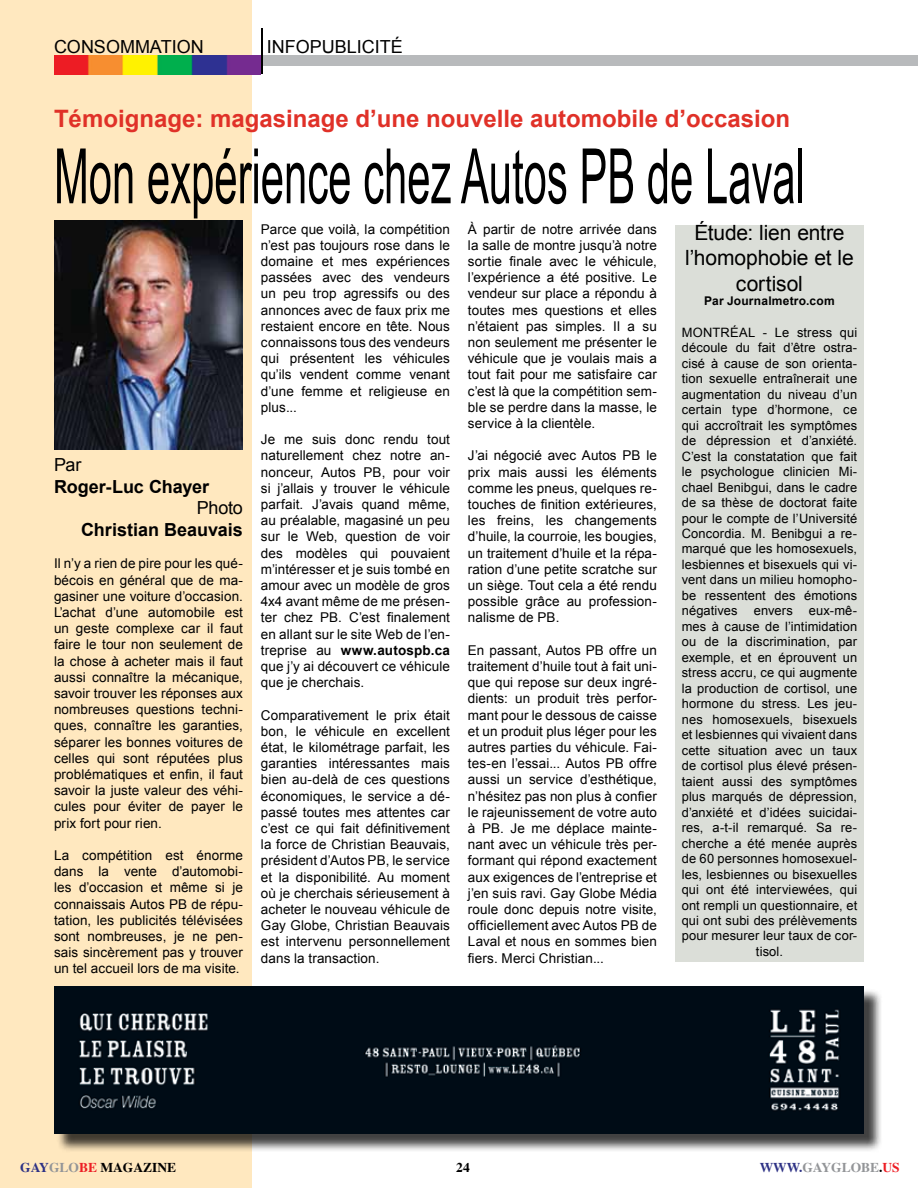
<style>
.page{position:relative;width:918px;height:1188px;background:#fff}
.page>*{position:absolute;margin:0;border:0;box-sizing:border-box;transform-origin:0 0}
.t1{font:76.5px "Arial Narrow";color:#000;scale:.67 1}
.t2{font:700 24px "Arial";color:#e03128}
.t3{font:21px/25.2px "Arial";letter-spacing:-.005em;color:#000;text-align:center}
.t4{font:18px "Arial";color:#000}
.t5{font:700 18px "Arial";color:#000}
.t6{font:13.5px/16.2px "Arial";letter-spacing:.005em;color:#000;text-align:justify}
.t7{font:700 13.5px "Times";color:#000}
.t8{font:700 13.5px "Times";color:#939598}
.t9{font:12.9px/15.5px "Arial";letter-spacing:.01em;color:#000;text-align:center}
.t10{font:700 12px "Arial";letter-spacing:.015em;color:#000}
.s1{font-weight:700}
.s2{color:#2d3185}
.s3{color:#939598}
.s4{color:#ed1d24}
.s5{color:#000}
</style>
<div class="page">
<div style="left:0;top:0;width:252px;height:1188px;background:#ffe8bf"></div>
<img style="left:54px;top:56px;width:207px;height:18px">
<div style="left:261px;top:56px;width:657px;height:10px;background:#b8babc"></div>
<hr style="left:261px;top:28px;width:1px;height:46px;background:#000">
<img style="left:54px;top:221px;width:189px;height:229px">
<div style="left:56px;top:989px;width:826px;height:164px;background:#000;opacity:.75"></div>
<img style="left:54px;top:986px;width:810px;height:148px">
<div style="left:675px;top:225px;width:189px;height:736px;background:#dbded8"></div>
<h3 class="t4" style="left:54px;top:35px;width:151px">CONSOMMATION</h3>
<h3 class="t4" style="left:267px;top:35px;width:138px">INFOPUBLICITÉ</h3>
<h2 class="t2" style="left:54px;top:103px;width:738px">Témoignage: magasinage d’une nouvelle automobile d’occasion</h2>
<h1 class="t1" style="left:54px;top:120px;width:1122px">Mon expérience chez Autos PB de Laval</h1>
<h3 class="t4" style="left:54px;top:453px;width:29px">Par</h3>
<h3 class="t5" style="left:54px;top:475px;width:157px">Roger-Luc Chayer</h3>
<h3 class="t4" style="left:197px;top:496px;width:48px">Photo</h3>
<h3 class="t5" style="left:81px;top:518px;width:163px">Christian Beauvais</h3>
<p class="t6" style="left:54px;top:556px;width:191px">Il n’y a rien de pire pour les qué&shy;bécois en général que de ma&shy;gasiner une voiture d’occasion.<br>L’achat d’une automobile est un geste complexe car il faut faire le tour non seulement de la chose à acheter mais il faut aussi connaître la mécanique, savoir trouver les réponses aux nombreuses questions techni&shy;ques, connaître les garanties, séparer les bonnes voitures de celles qui sont réputées plus problématiques et enfin, il faut savoir la juste valeur des véhi&shy;cules pour éviter de payer le prix fort pour rien.</p>
<p class="t6" style="left:54px;top:847px;width:190px">La compétition est énorme dans la vente d’automobi&shy;les d’occasion et même si je connaissais Autos PB de répu&shy;tation, les publicités télévisées sont nombreuses, je ne pen&shy;sais sincèrement pas y trouver un tel accueil lors de ma visite.</p>
<p class="t6" style="left:261px;top:221px;width:190px">Parce que voilà, la compétition n’est pas toujours rose dans le domaine et mes expériences passées avec des vendeurs un peu trop agressifs ou des annonces avec de faux prix me restaient encore en tête. Nous connaissons tous des vendeurs qui présentent les véhicules qu’ils vendent comme venant d’une femme et religieuse en plus...</p>
<p class="t6" style="left:261px;top:431px;width:191px">Je me suis donc rendu tout naturellement chez notre an&shy;nonceur, Autos PB, pour voir si j’allais y trouver le véhicule parfait. J’avais quand même, au préalable, magasiné un peu sur le Web, question de voir des modèles qui pouvaient m’intéresser et je suis tombé en amour avec un modèle de gros 4x4 avant même de me présen&shy;ter chez PB. C’est finalement en allant sur le site Web de l’en&shy;treprise au <span class="s1">www.autospb.ca </span>que j’y ai découvert ce véhicule que je cherchais.</p>
<p class="t6" style="left:261px;top:707px;width:190px">Comparativement le prix était bon, le véhicule en excellent état, le kilométrage parfait, les garanties intéressantes mais bien au-delà de ces questions économiques, le service a dé&shy;passé toutes mes attentes car c’est ce qui fait définitivement la force de Christian Beauvais, président d’Autos PB, le service et la disponibilité. Au moment où je cherchais sérieusement à acheter le nouveau véhicule de Gay Globe, Christian Beauvais est intervenu personnellement dans la transaction.</p>
<p class="t6" style="left:468px;top:221px;width:191px">À partir de notre arrivée dans la salle de montre jusqu’à notre sortie finale avec le véhicule, l’expérience a été positive. Le vendeur sur place a répondu à toutes mes questions et elles n’étaient pas simples. Il a su non seulement me présenter le véhicule que je voulais mais a tout fait pour me satisfaire car c’est là que la compétition sem&shy;ble se perdre dans la masse, le service à la clientèle.</p>
<p class="t6" style="left:468px;top:448px;width:190px">J’ai négocié avec Autos PB le prix mais aussi les éléments comme les pneus, quelques re&shy;touches de finition extérieures, les freins, les changements d’huile, la courroie, les bougies, un traitement d’huile et la répa&shy;ration d’une petite scratche sur un siège. Tout cela a été rendu possible grâce au profession&shy;nalisme de PB.</p>
<p class="t6" style="left:468px;top:642px;width:190px">En passant, Autos PB offre un traitement d’huile tout à fait uni&shy;que qui repose sur deux ingré&shy;dients: un produit très perfor&shy;mant pour le dessous de caisse et un produit plus léger pour les autres parties du véhicule. Fai&shy;tes-en l’essai... Autos PB offre aussi un service d’esthétique, n’hésitez pas non plus à confier le rajeunissement de votre auto à PB. Je me déplace mainte&shy;nant avec un véhicule très per&shy;formant qui répond exactement aux exigences de l’entreprise et j’en suis ravi. Gay Globe Média roule donc depuis notre visite, officiellement avec Autos PB de Laval et nous en sommes bien fiers. Merci Christian...</p>
<h3 class="t3" style="left:685px;top:221px;width:170px">Étude: lien entre l’homophobie et le cortisol</h3>
<p class="t10" style="left:704px;top:293px;width:132px">Par Journalmetro.com</p>
<p class="t9" style="left:682px;top:325px;width:177px">MONTRÉAL - Le stress qui découle du fait d’être ostra&shy;cisé à cause de son orienta&shy;tion sexuelle entraînerait une augmentation du niveau d’un certain type d’hormone, ce qui accroîtrait les symptômes de dépression et d’anxiété.<br>C’est la constatation que fait le psychologue clinicien Mi&shy;chael Benibgui, dans le cadre de sa thèse de doctorat faite pour le compte de l’Université<br>Concordia. M. Benibgui a re&shy;marqué que les homosexuels, lesbiennes et bisexuels qui vi&shy;vent dans un milieu homopho&shy;be ressentent des émotions négatives envers eux-mê&shy;mes à cause de l’intimidation ou de la discrimination, par exemple, et en éprouvent un stress accru, ce qui augmente la production de cortisol, une hormone du stress. Les jeu&shy;nes homosexuels, bisexuels et lesbiennes qui vivaient dans cette situation avec un taux de cortisol plus élevé présen&shy;taient aussi des symptômes plus marqués de dépression, d’anxiété et d’idées suicidai&shy;res, a-t-il remarqué. Sa re&shy;cherche a été menée auprès de 60 personnes homosexuel&shy;les, lesbiennes ou bisexuelles qui ont été interviewées, qui ont rempli un questionnaire, et qui ont subi des prélèvements pour mesurer leur taux de cor&shy;tisol.</p>
<p class="t7" style="left:20px;top:1159px;width:157px"><span class="s2">GAY</span><span class="s3">GLO</span><span class="s4">BE</span> MAGAZINE</p>
<p class="t7" style="left:456px;top:1159px;width:15px">24</p>
<p class="t8" style="left:760px;top:1159px;width:142px"><span class="s2">WWW.</span>GAYGLOBE<span class="s5">.</span><span class="s4">US</span></p>
</div>
